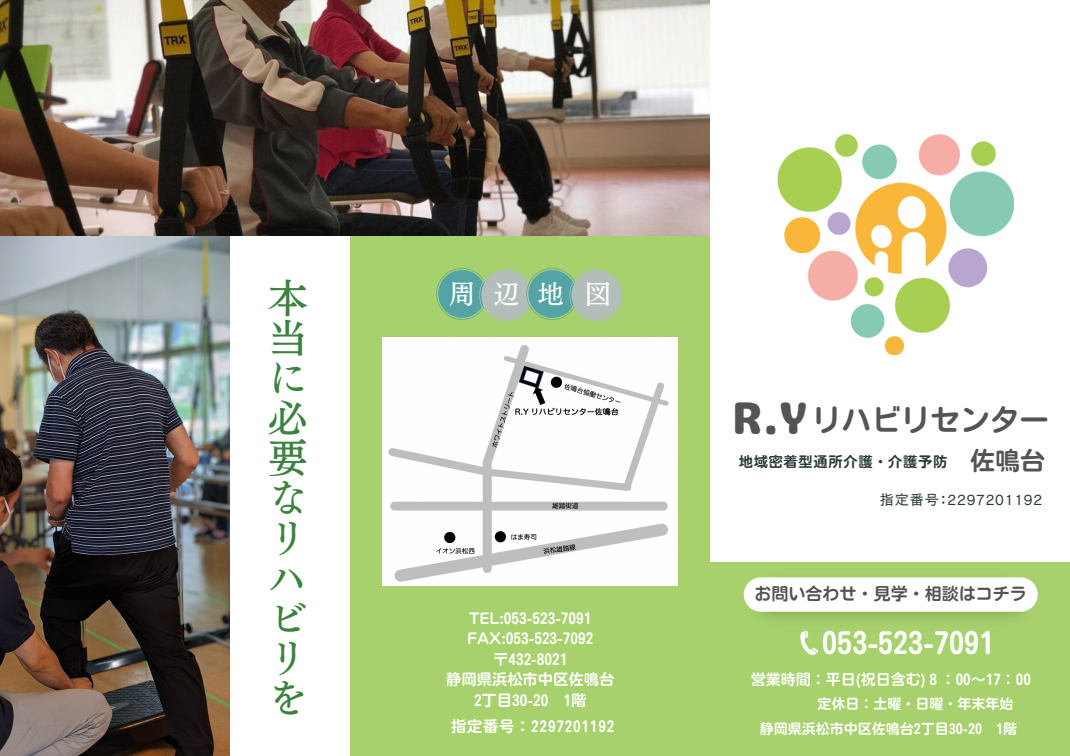
<style>
.page{position:relative;width:1070px;height:756px;background:#fff}
.page>*{position:absolute;margin:0;border:0;box-sizing:border-box;transform-origin:0 0}
.t1{font:40px/40px "Canva Telop Min Pro N D";color:#3a823d;text-align:justify}
.t2{font:30px "Motoya Maru Std W5";color:#fff}
.t3{font:29.65px "Motoya Maru Std W5";color:#545454}
.t4{font:26.35px "Canva Telop Min Pro N D";color:#fff}
.t5{font:25px "Motoya Maru Std W5";color:#545454}
.t6{font:17px "Motoya Maru Std W5";color:#545454}
.t7{font:15.25px/20.4px "Motoya Maru Std W5";color:#fefefd;text-align:center}
.t8{font:15.25px "Motoya Maru Std W5";letter-spacing:.05em;color:#fefefd}
.t9{font:15px "Motoya Maru Std W5";color:#fff}
.t10{font:14.25px "TEST Antic Cezanne M";letter-spacing:.05em;color:#283739}
.t11{font:14.25px "Motoya Maru Std W5";letter-spacing:.05em;color:#283739}
.t12{font:14px "Motoya Maru Std W5";color:#fff}
.s1{font-family:"Genty Sans";font-size:45.55px}
</style>
<div class="page">
<div style="left:350px;top:0;width:359px;height:756px;background:#a6d16c"></div>
<img style="left:777px;top:134px;width:235px;height:220px">
<div style="left:673px;top:562px;width:396px;height:194px;background:#a6d16c"></div>
<svg style="left:743px;top:577px;width:294px;height:35px;background:#fafcf8"></svg>
<svg style="left:800px;top:631px;width:18px;height:24px"></svg>
<img style="left:0;top:235px;width:229px;height:521px">
<img style="left:0;top:0;width:709px;height:235px">
<img style="left:383px;top:338px;width:294px;height:248px">
<svg style="left:436px;top:268px;width:187px;height:54px"></svg>
<div style="left:571px;top:270px;width:50px;height:50px;background:#b3bdb9;border-radius:50%"></div>
<h1 class="t1" style="left:268px;top:278px;width:42px">本当に必要なリハビリを</h1>
<h3 class="t4" style="left:449px;top:280px;width:164px">周辺地図</h3>
<p class="t7" style="left:446px;top:608px;width:169px">TEL:053-523-7091<br>FAX:053-523-7092〒432-8021<br>静岡県浜松市中区佐鳴台<br>2丁目 30-20 1階</p>
<p class="t8" style="left:451px;top:719px;width:165px">指定番号：2297201192</p>
<h3 class="t3" style="left:731px;top:405px;width:318px"><span class="s1">R.Y</span>リハビリセンター</h3>
<h3 class="t5" style="left:969px;top:448px;width:76px">佐鳴台</h3>
<p class="t11" style="left:738px;top:454px;width:210px">地域密着型通所介護・介護予防</p>
<p class="t10" style="left:879px;top:492px;width:164px">指定番号：2297201192</p>
<p class="t6" style="left:754px;top:586px;width:273px">お問い合わせ・見学・相談はコチラ</p>
<h2 class="t2" style="left:822px;top:628px;width:173px">053-523-7091</h2>
<p class="t9" style="left:750px;top:672px;width:281px">営業時間：平日 (祝日含む)８：00〜17：00</p>
<p class="t12" style="left:817px;top:697px;width:197px">定休日：土曜・日曜・年末年始</p>
<p class="t12" style="left:759px;top:722px;width:259px">静岡県浜松市中区佐鳴台2丁目 30-20 1階</p>
</div>
